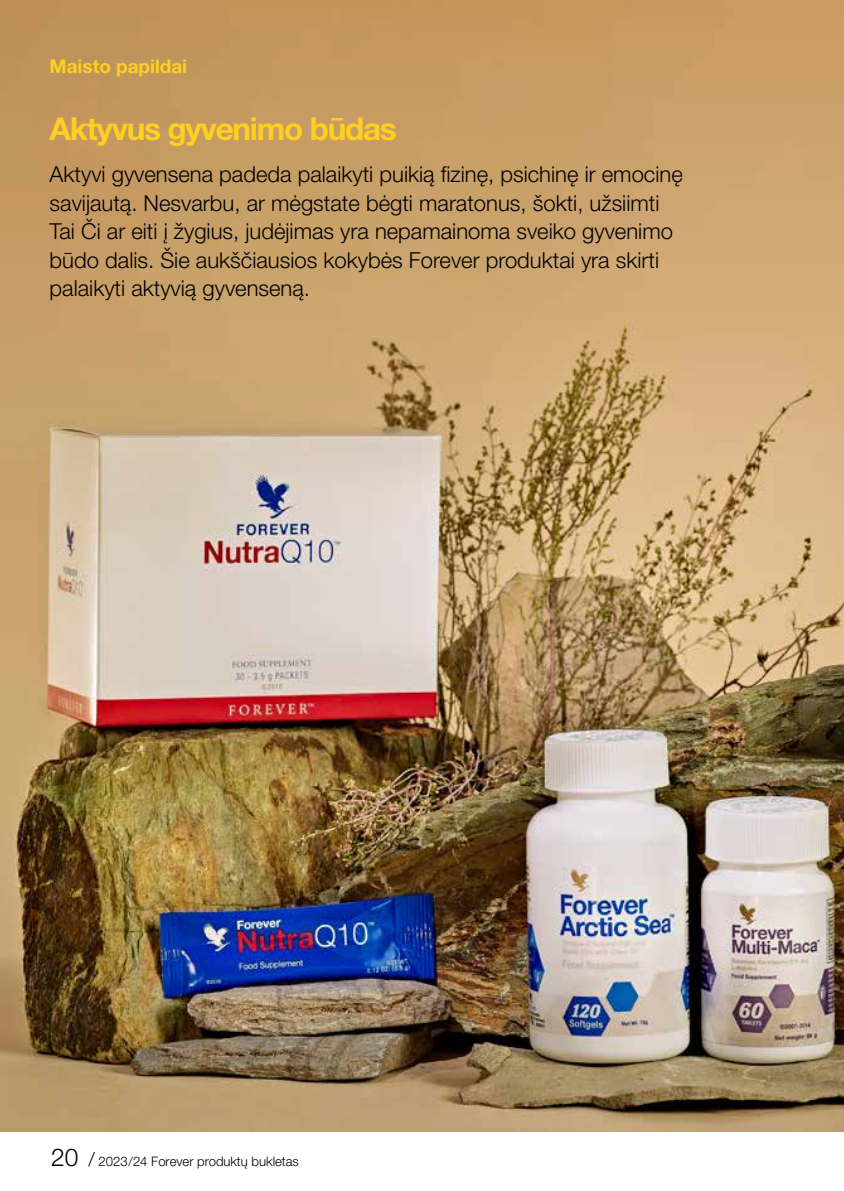
<style>
.page{position:relative;width:844px;height:1191px;background:#fff}
.page>*{position:absolute;margin:0;border:0;box-sizing:border-box;transform-origin:0 0}
.t1{font:700 31.5px "Helvetica Neue LT Pro";letter-spacing:-.04em;color:#ffcf21}
.t2{font:300 22.05px/28.3px "Helvetica Neue LT Pro";color:#000}
.t3{font:700 18.9px "Helvetica Neue LT Pro";color:#ffcf21}
.t4{font:300 13.12px "Helvetica Neue LT Pro";color:#000}
.s1{font-size:24.5px}
.s2{font-size:19.25px}
</style>
<div class="page">
<img style="left:0;top:536px;width:843px;height:595px">
<svg style="left:0;top:0;width:843px;height:536px;background:#c9a471"></svg>
<p class="t3" style="left:50px;top:55px;width:139px">Maisto papildai</p>
<h1 class="t1" style="left:50px;top:109px;width:348px">Aktyvus gyvenimo būdas</h1>
<p class="t2" style="left:50px;top:160px;width:634px">Aktyvi gyvensena padeda palaikyti puikią fizinę, psichinę ir emocinę savijautą. Nesvarbu, ar mėgstate bėgti maratonus, šokti, užsiimti Tai Či ar eiti į žygius, judėjimas yra nepamainoma sveiko gyvenimo būdo dalis. Šie aukščiausios kokybės Forever produktai yra skirti palaikyti aktyvią gyvenseną.</p>
<p class="t4" style="left:51px;top:1153px;width:249px"><span class="s1">20</span> <span class="s2">/</span> 2023/24 Forever produktų bukletas</p>
</div>
